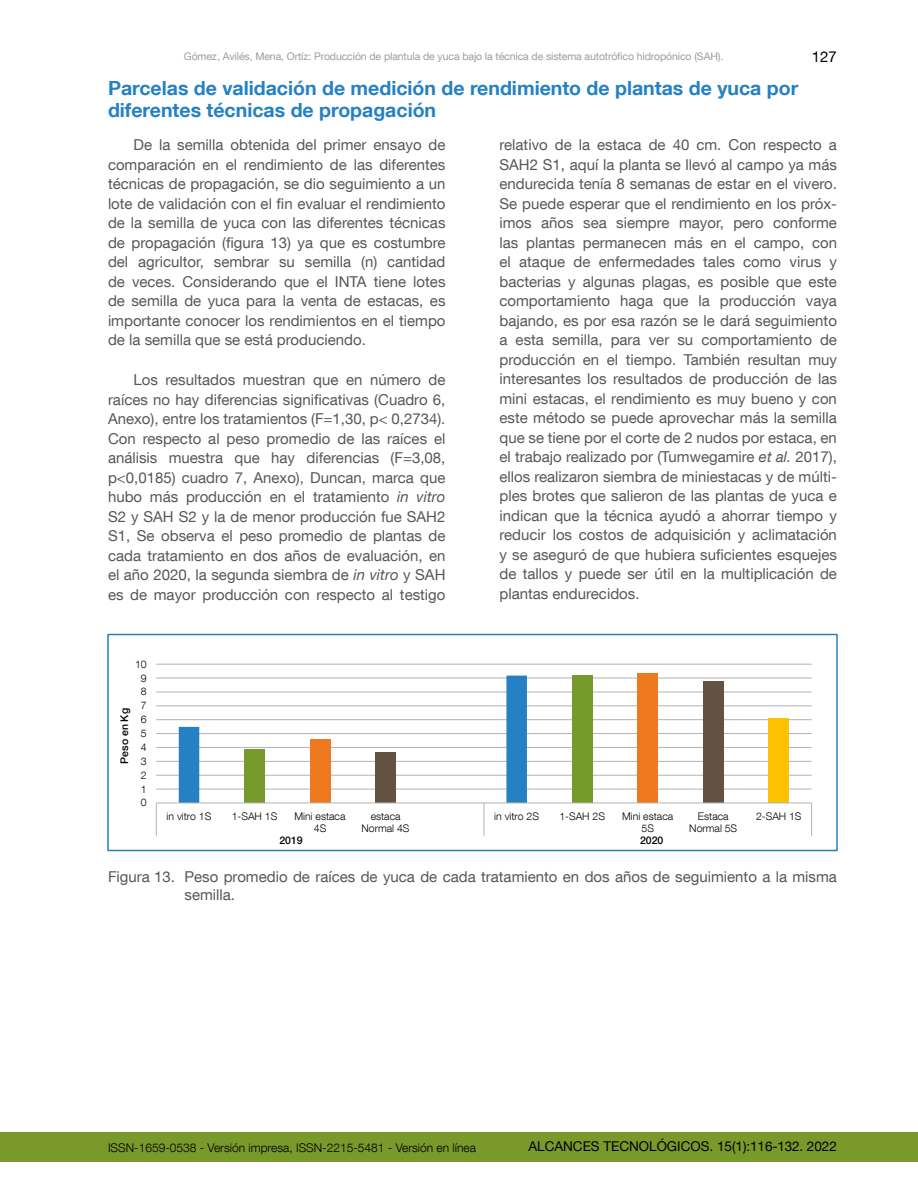
<style>
.page{position:relative;width:918px;height:1188px;background:#fff}
.page>*{position:absolute;margin:0;border:0;box-sizing:border-box;transform-origin:0 0}
.TIT_03{font:700 19.5px/22.5px "Helvetica Neue LT Com";color:#2581c4}
._0_CUERPO_tab{font:15px/19.5px "Helvetica Neue LT Com";color:#575756;text-align:justify}
.Estilo_de_párrafo_1{font:15px/18px "Helvetica Neue LT Com";color:#575756}
.t1{font:15px "Helvetica Neue LT Com";color:#000}
.t2{font:13.5px "Helvetica Neue LT Com";color:#000}
.t3{font:300 12px "Helvetica Neue LT Com";color:#000}
.t4{font:300 10.5px/12.6px "Helvetica Neue LT Com";color:#000;text-align:center}
.t5{font:10.5px "Helvetica Neue LT Com";letter-spacing:-.01em;color:#9d9d9c}
.t6{font:500 10.5px "Helvetica Neue LT Com";color:#000}
.s1{font-style:italic}
</style>
<div class="page">
<div style="left:0;top:1132px;width:918px;height:30px;background:#79992b"></div>
<hr style="left:156px;top:789px;width:656px;height:1px;background:#b3b2b2">
<hr style="left:156px;top:775px;width:656px;height:1px;background:#b3b2b2">
<hr style="left:156px;top:761px;width:656px;height:1px;background:#b3b2b2">
<hr style="left:156px;top:747px;width:656px;height:1px;background:#b3b2b2">
<hr style="left:156px;top:733px;width:656px;height:1px;background:#b3b2b2">
<hr style="left:156px;top:719px;width:656px;height:1px;background:#b3b2b2">
<hr style="left:156px;top:706px;width:656px;height:1px;background:#b3b2b2">
<hr style="left:156px;top:692px;width:656px;height:1px;background:#b3b2b2">
<hr style="left:156px;top:678px;width:656px;height:1px;background:#b3b2b2">
<hr style="left:156px;top:664px;width:656px;height:1px;background:#b3b2b2">
<div style="left:572px;top:675px;width:21px;height:128px;background:#779b2b"></div>
<div style="left:638px;top:674px;width:20px;height:129px;background:#ef791e"></div>
<div style="left:703px;top:681px;width:21px;height:122px;background:#635242"></div>
<div style="left:769px;top:718px;width:20px;height:85px;background:#fcc100"></div>
<svg style="left:179px;top:676px;width:348px;height:127px"></svg>
<hr style="left:156px;top:803px;width:656px;height:1px;background:#b3b2b2">
<hr style="left:156px;top:803px;width:1px;height:33px;background:#b3b2b2">
<hr style="left:484px;top:803px;width:1px;height:33px;background:#b3b2b2">
<hr style="left:811px;top:803px;width:1px;height:33px;background:#b3b2b2">
<div style="left:107px;top:634px;width:731px;height:217px;border:2px solid #2581c4"></div>
<p class="t5" style="left:184px;top:50px;width:541px">Gómez, Avilés, Mena, Ortíz: Producción de plantula de yuca bajo la técnica de sistema autotrófico hidropónico (SAH).</p>
<p class="t1" style="left:812px;top:47px;width:27px">127</p>
<p class="TIT_03" style="left:108px;top:76px;width:692px">Parcelas de validación de medición de rendimiento de plantas de yuca por diferentes técnicas de propagación</p>
<p class="_0_CUERPO_tab" style="left:108px;top:135px;width:339px;text-indent:26px">De la semilla obtenida del primer ensayo de comparación en el rendimiento de las diferentes técnicas de propagación, se dio seguimiento a un lote de validación con el fin evaluar el rendimiento de la semilla de yuca con las diferentes técnicas de propagación (figura 13) ya que es costumbre del agricultor, sembrar su semilla (n) cantidad de veces. Considerando que el INTA tiene lotes de semilla de yuca para la venta de estacas, es importante conocer los rendimientos en el tiempo de la semilla que se está produciendo.</p>
<p class="_0_CUERPO_tab" style="left:108px;top:370px;width:339px;text-indent:26px">Los resultados muestran que en número de raíces no hay diferencias significativas (Cuadro 6, Anexo), entre los tratamientos (F=1,30, p&lt; 0,2734).<br>Con respecto al peso promedio de las raíces el análisis muestra que hay diferencias (F=3,08, p&lt;0,0185) cuadro 7, Anexo), Duncan, marca que hubo más producción en el tratamiento <span class="s1">in vitro </span>S2 y SAH S2 y la de menor producción fue SAH2<br>S1, Se observa el peso promedio de plantas de cada tratamiento en dos años de evaluación, en el año 2020, la segunda siembra de <span class="s1">in vitro</span> y SAH es de mayor producción con respecto al testigo</p>
<p class="_0_CUERPO_tab" style="left:500px;top:135px;width:339px">relativo de la estaca de 40 cm. Con respecto a SAH2 S1, aquí la planta se llevó al campo ya más endurecida tenía 8 semanas de estar en el vivero.<br>Se puede esperar que el rendimiento en los próx&shy;imos años sea siempre mayor, pero conforme las plantas permanecen más en el campo, con el ataque de enfermedades tales como virus y bacterias y algunas plagas, es posible que este comportamiento haga que la producción vaya bajando, es por esa razón se le dará seguimiento a esta semilla, para ver su comportamiento de producción en el tiempo. También resultan muy interesantes los resultados de producción de las mini estacas, el rendimiento es muy bueno y con este método se puede aprovechar más la semilla que se tiene por el corte de 2 nudos por estaca, en el trabajo realizado por (Tumwegamire <span class="s1">et al.</span> 2017), ellos realizaron siembra de miniestacas y de múlti&shy;ples brotes que salieron de las plantas de yuca e indican que la técnica ayudó a ahorrar tiempo y reducir los costos de adquisición y aclimatación y se aseguró de que hubiera suficientes esquejes de tallos y puede ser útil en la multiplicación de plantas endurecidos.</p>
<p class="t4" style="left:135px;top:657px;width:13px">10</p>
<p class="t4" style="left:141px;top:671px;width:7px">9</p>
<p class="t6" style="left:118px;top:764px;width:57px;rotate:-90deg">Peso en Kg</p>
<p class="t4" style="left:141px;top:685px;width:7px">8</p>
<p class="t4" style="left:141px;top:699px;width:7px">7</p>
<p class="t4" style="left:141px;top:713px;width:7px">6</p>
<p class="t4" style="left:141px;top:727px;width:7px">5</p>
<p class="t4" style="left:141px;top:741px;width:7px">4</p>
<p class="t4" style="left:141px;top:755px;width:7px">3</p>
<p class="t4" style="left:141px;top:768px;width:7px">2</p>
<p class="t4" style="left:141px;top:782px;width:7px">1</p>
<p class="t4" style="left:141px;top:796px;width:7px">0</p>
<p class="t4" style="left:167px;top:810px;width:46px">in vitro 1S</p>
<p class="t4" style="left:232px;top:810px;width:47px">1-SAH 1S</p>
<p class="t4" style="left:295px;top:810px;width:53px">Mini estaca<br>4S</p>
<p class="t4" style="left:362px;top:810px;width:49px">estaca<br>Normal 4S</p>
<p class="t4" style="left:494px;top:810px;width:46px">in vitro 2S</p>
<p class="t4" style="left:559px;top:810px;width:47px">1-SAH 2S</p>
<p class="t4" style="left:622px;top:810px;width:53px">Mini estaca<br>5S</p>
<p class="t4" style="left:689px;top:810px;width:49px">Estaca<br>Normal 5S</p>
<p class="t4" style="left:756px;top:810px;width:47px">2-SAH 1S</p>
<p class="t6" style="left:279px;top:834px;width:25px">2019</p>
<p class="t6" style="left:640px;top:834px;width:25px">2020</p>
<p class="Estilo_de_párrafo_1" style="left:184px;top:868px;width:654px;text-indent:-76px">Figura 13. Peso promedio de raíces de yuca de cada tratamiento en dos años de seguimiento a la misma semilla.</p>
<p class="t3" style="left:108px;top:1140px;width:369px">ISSN-1659-0538 - Versión impresa, ISSN-2215-5481 - Versión en línea</p>
<p class="t2" style="left:528px;top:1138px;width:310px">ALCANCES TECNOLÓGICOS. 15(1):116-132. 2022</p>
</div>
